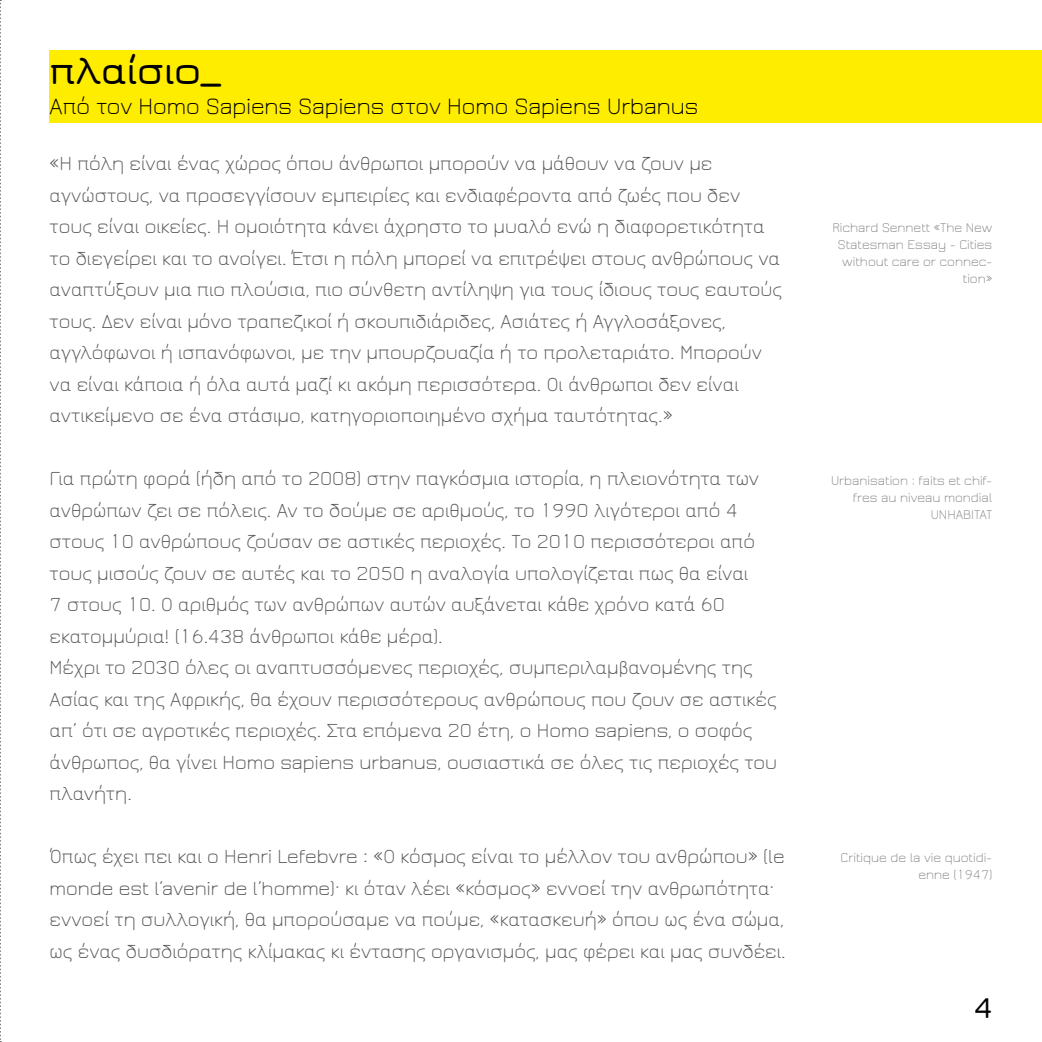
<style>
.page{position:relative;width:1042px;height:1042px;background:#fff}
.page>*{position:absolute;margin:0;border:0;box-sizing:border-box;transform-origin:0 0}
.t1{font:600 42px "Jura";color:#000}
.t2{font:600 31.5px "Jura";color:#000}
.t3{font:300 24.5px "Jura";color:#000}
.t4{font:300 21px/31.5px "Jura";color:#575756}
.t5{font:300 14px/16.8px "Jura";color:#878787;text-align:right}
</style>
<div class="page">
<div style="left:50px;top:50px;width:992px;height:72px;background:#ffed00"></div>
<svg style="left:0;top:0;width:1px;height:1042px"></svg>
<p class="t1" style="left:50px;top:50px;width:173px">πλαίσιο_</p>
<p class="t3" style="left:50px;top:94px;width:650px">Από τον Homo Sapiens Sapiens στον Homo Sapiens Urbanus</p>
<p class="t4" style="left:50px;top:148px;width:734px">«Η πόλη είναι ένας χώρος όπου άνθρωποι μπορούν να μάθουν να ζουν με αγνώστους, να προσεγγίσουν εμπειρίες και ενδιαφέροντα από ζωές που δεν τους είναι οικείες. Η ομοιότητα κάνει άχρηστο το μυαλό ενώ η διαφορετικότητα το διεγείρει και το ανοίγει. Έτσι η πόλη μπορεί να επιτρέψει στους ανθρώπους να αναπτύξουν μια πιο πλούσια, πιο σύνθετη αντίληψη για τους ίδιους τους εαυτούς τους. Δεν είναι μόνο τραπεζικοί ή σκουπιδιάριδες, Ασιάτες ή Αγγλοσάξονες, αγγλόφωνοι ή ισπανόφωνοι, με την μπουρζουαζία ή το προλεταριάτο. Μπορούν να είναι κάποια ή όλα αυτά μαζί κι ακόμη περισσότερα. Οι άνθρωποι δεν είναι αντικείμενο σε ένα στάσιμο, κατηγοριοποιημένο σχήμα ταυτότητας.»</p>
<p class="t4" style="left:50px;top:463px;width:711px">Για πρώτη φορά (ήδη από το 2008) στην παγκόσμια ιστορία, η πλειονότητα των ανθρώπων ζει σε πόλεις. Αν το δούμε σε αριθμούς, το 1990 λιγότεροι από 4 στους 10 ανθρώπους ζούσαν σε αστικές περιοχές. Το 2010 περισσότεροι από τους μισούς ζουν σε αυτές και το 2050 η αναλογία υπολογίζεται πως θα είναι 7 στους 10. Ο αριθμός των ανθρώπων αυτών αυξάνεται κάθε χρόνο κατά 60 εκατομμύρια! (16.438 άνθρωποι κάθε μέρα).</p>
<p class="t4" style="left:50px;top:652px;width:729px">Μέχρι το 2030 όλες οι αναπτυσσόμενες περιοχές, συμπεριλαμβανομένης της Ασίας και της Αφρικής, θα έχουν περισσότερους ανθρώπους που ζουν σε αστικές απ’ ότι σε αγροτικές περιοχές. Στα επόμενα 20 έτη, ο Homo sapiens, ο σοφός άνθρωπος, θα γίνει Homo sapiens urbanus, ουσιαστικά σε όλες τις περιοχές του πλανήτη.</p>
<p class="t4" style="left:50px;top:841px;width:738px">Όπως έχει πει και ο Henri Lefebvre : «Ο κόσμος είναι το μέλλον του ανθρώπου» (le monde est l’avenir de l’homme)· κι όταν λέει «κόσμος» εννοεί την ανθρωπότητα· εννοεί τη συλλογική, θα μπορούσαμε να πούμε, «κατασκευή» όπου ως ένα σώμα, ως ένας δυσδιόρατης κλίμακας κι έντασης οργανισμός, μας φέρει και μας συνδέει.</p>
<p class="t5" style="left:832px;top:219px;width:161px">Richard Sennett «The New<br>Statesman Essay - Cities without care or connec&shy;tion»</p>
<p class="t5" style="left:831px;top:473px;width:163px">Urbanisation : faits et chif&shy;fres au niveau mondial</p>
<p class="t5" style="left:931px;top:506px;width:63px">UNHABITAT</p>
<p class="t5" style="left:840px;top:849px;width:153px">Critique de la vie quotidi&shy;enne (1947)</p>
<p class="t2" style="left:974px;top:992px;width:20px">4</p>
</div>
